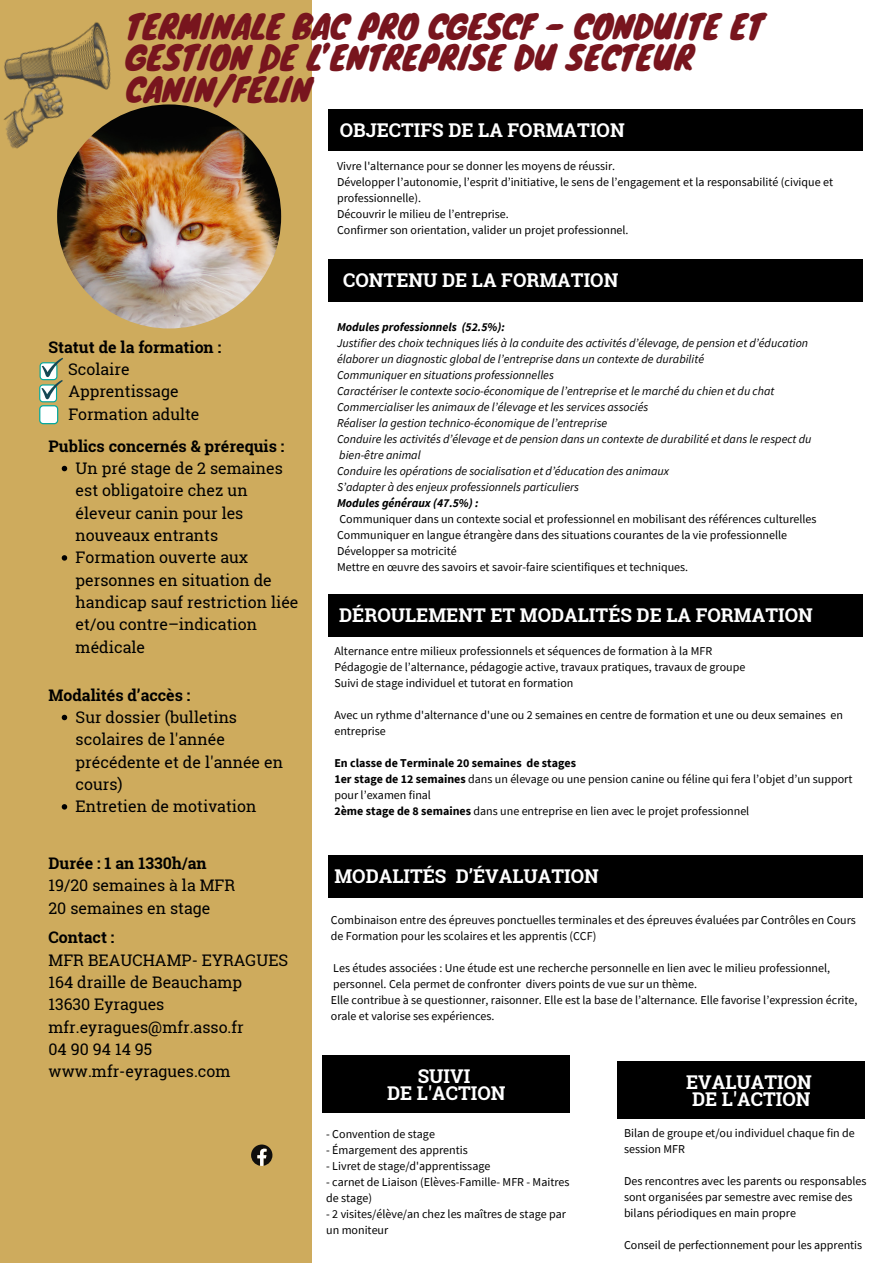
<style>
.page{position:relative;width:893px;height:1264px;background:#fff}
.page>*{position:absolute;margin:0;border:0;box-sizing:border-box;transform-origin:0 0}
.t1{font:32.4px/31.5px "Knewave";color:#78151e}
.t2{font:700 18.9px/16.8px "Roboto Slab";color:#fff;text-align:center}
.t3{font:15.9px/22.4px "Roboto Slab";color:#000}
.t4{font:700 15.9px "Roboto Slab";color:#000}
.t5{font:12px/16px "Source Sans Pro";color:#000}
.t6{font:italic 12px/16px "Source Sans Pro";color:#000}
.t7{font:italic 700 12px "Source Sans Pro";color:#000}
.s1{font-weight:700}
</style>
<div class="page">
<div style="left:0;top:0;width:312px;height:1262px;background:#ceab5d"></div>
<img style="left:57px;top:104px;width:224px;height:224px;border-radius:50%">
<div style="left:323px;top:1054px;width:247px;height:58px;background:#000"></div>
<div style="left:618px;top:1061px;width:246px;height:58px;background:#000"></div>
<img style="left:3px;top:22px;width:163px;height:161px">
<div style="left:328px;top:109px;width:534px;height:42px;background:#000"></div>
<div style="left:328px;top:259px;width:534px;height:43px;background:#000"></div>
<div style="left:328px;top:594px;width:534px;height:42px;background:#000"></div>
<div style="left:328px;top:854px;width:534px;height:43px;background:#000"></div>
<svg style="left:39px;top:358px;width:24px;height:66px"></svg>
<svg style="left:62px;top:466px;width:5px;height:5px"></svg>
<svg style="left:62px;top:555px;width:5px;height:5px"></svg>
<svg style="left:62px;top:714px;width:5px;height:6px"></svg>
<svg style="left:62px;top:804px;width:5px;height:5px"></svg>
<svg style="left:251px;top:1144px;width:21px;height:21px"></svg>
<h1 class="t1" style="left:126px;top:9px;width:639px">TERMINALE BAC PRO CGESCF - CONDUITE ET<br>GESTION DE L’ENTREPRISE DU SECTEUR<br>CANIN/FÉLIN</h1>
<h2 class="t2" style="left:340px;top:121px;width:286px">OBJECTIFS DE LA FORMATION</h2>
<h3 class="t4" style="left:48px;top:336px;width:174px">Statut de la formation :</h3>
<h3 class="t3" style="left:68px;top:358px;width:133px">Scolaire<br>Apprentissage<br>Formation adulte</h3>
<h3 class="t4" style="left:48px;top:435px;width:237px">Publics concernés &amp; prérequis :</h3>
<h3 class="t3" style="left:76px;top:456px;width:224px">Un pré stage de 2 semaines est obligatoire chez un éleveur canin pour les nouveaux entrants<br>Formation ouverte aux personnes en situation de handicap sauf restriction liée et/ou contre–indication médicale</h3>
<h3 class="t4" style="left:48px;top:684px;width:143px">Modalités d’accès :</h3>
<h3 class="t3" style="left:76px;top:705px;width:209px">Sur dossier (bulletins scolaires de l'année précédente et de l'année en cours)<br>Entretien de motivation</h3>
<h3 class="t4" style="left:48px;top:852px;width:160px">Durée : 1 an 1330h/an</h3>
<h3 class="t3" style="left:48px;top:873px;width:188px">19/20 semaines à la MFR<br>20 semaines en stage</h3>
<h3 class="t4" style="left:48px;top:926px;width:67px">Contact :</h3>
<h3 class="t3" style="left:48px;top:948px;width:241px">MFR BEAUCHAMP- EYRAGUES<br>164 draille de Beauchamp<br>13630 Eyragues mfr.eyragues@mfr.asso.fr<br>04 90 94 14 95 www.mfr-eyragues.com</h3>
<p class="t5" style="left:337px;top:158px;width:497px">Vivre l'alternance pour se donner les moyens de réussir.<br>Développer l’autonomie, l’esprit d’initiative, le sens de l’engagement et la responsabilité (civique et professionnelle).<br>Découvrir le milieu de l’entreprise.<br>Confirmer son orientation, valider un projet professionnel.</p>
<h2 class="t2" style="left:343px;top:272px;width:276px">CONTENU DE LA FORMATION</h2>
<p class="t7" style="left:337px;top:319px;width:169px">Modules professionnels (52.5%):</p>
<p class="t6" style="left:337px;top:334px;width:476px">Justifier des choix techniques liés à la conduite des activités d’élevage, de pension et d’éducation élaborer un diagnostic global de l’entreprise dans un contexte de durabilité<br>Communiquer en situations professionnelles<br>Caractériser le contexte socio-économique de l’entreprise et le marché du chien et du chat Commercialiser les animaux de l’élevage et les services associés<br>Réaliser la gestion technico-économique de l’entreprise<br>Conduire les activités d’élevage et de pension dans un contexte de durabilité et dans le respect du bien-être animal<br>Conduire les opérations de socialisation et d’éducation des animaux<br>S’adapter à des enjeux professionnels particuliers</p>
<p class="t7" style="left:337px;top:494px;width:143px">Modules généraux (47.5%) :</p>
<p class="t5" style="left:337px;top:510px;width:481px">Communiquer dans un contexte social et professionnel en mobilisant des références culturelles Communiquer en langue étrangère dans des situations courantes de la vie professionnelle Développer sa motricité<br>Mettre en œuvre des savoirs et savoir-faire scientifiques et techniques.</p>
<h2 class="t2" style="left:339px;top:606px;width:475px">DÉROULEMENT ET MODALITÉS DE LA FORMATION</h2>
<p class="t5" style="left:334px;top:642px;width:412px">Alternance entre milieux professionnels et séquences de formation à la MFR<br>Pédagogie de l’alternance, pédagogie active, travaux pratiques, travaux de groupe<br>Suivi de stage individuel et tutorat en formation</p>
<p class="t5" style="left:334px;top:706px;width:510px">Avec un rythme d'alternance d'une ou 2 semaines en centre de formation et une ou deux semaines en entreprise</p>
<p class="t5" style="left:334px;top:754px;width:519px"><span class="s1">En classe de Terminale 20 semaines de stages<br>1er stage de 12 semaines</span> dans un élevage ou une pension canine ou féline qui fera l’objet d’un support pour l’examen final<br><span class="s1">2ème stage de 8 semaines</span> dans une entreprise en lien avec le projet professionnel</p>
<h2 class="t2" style="left:334px;top:867px;width:266px">MODALITÉS D’ÉVALUATION</h2>
<p class="t5" style="left:331px;top:911px;width:526px">Combinaison entre des épreuves ponctuelles terminales et des épreuves évaluées par Contrôles en Cours de Formation pour les scolaires et les apprentis (CCF)</p>
<p class="t5" style="left:331px;top:959px;width:528px">Les études associées : Une étude est une recherche personnelle en lien avec le milieu professionnel, personnel. Cela permet de confronter divers points de vue sur un thème.<br>Elle contribue à se questionner, raisonner. Elle est la base de l’alternance. Elle favorise l’expression écrite, orale et valorise ses expériences.</p>
<h2 class="t2" style="left:387px;top:1067px;width:120px">SUIVI<br>DE L'ACTION</h2>
<h2 class="t2" style="left:686px;top:1073px;width:127px">EVALUATION<br>DE L'ACTION</h2>
<p class="t5" style="left:326px;top:1125px;width:110px">- Convention de stage</p>
<p class="t5" style="left:326px;top:1141px;width:143px">- Émargement des apprentis</p>
<p class="t5" style="left:326px;top:1157px;width:166px">- Livret de stage/d'apprentissage</p>
<p class="t5" style="left:326px;top:1173px;width:245px">- carnet de Liaison (Elèves-Famille- MFR - Maitres de stage)</p>
<p class="t5" style="left:326px;top:1205px;width:241px">- 2 visites/élève/an chez les maîtres de stage par un moniteur</p>
<p class="t5" style="left:624px;top:1124px;width:232px">Bilan de groupe et/ou individuel chaque fin de session MFR</p>
<p class="t5" style="left:624px;top:1172px;width:244px">Des rencontres avec les parents ou responsables sont organisées par semestre avec remise des bilans périodiques en main propre</p>
<p class="t5" style="left:624px;top:1236px;width:240px">Conseil de perfectionnement pour les apprentis</p>
</div>
